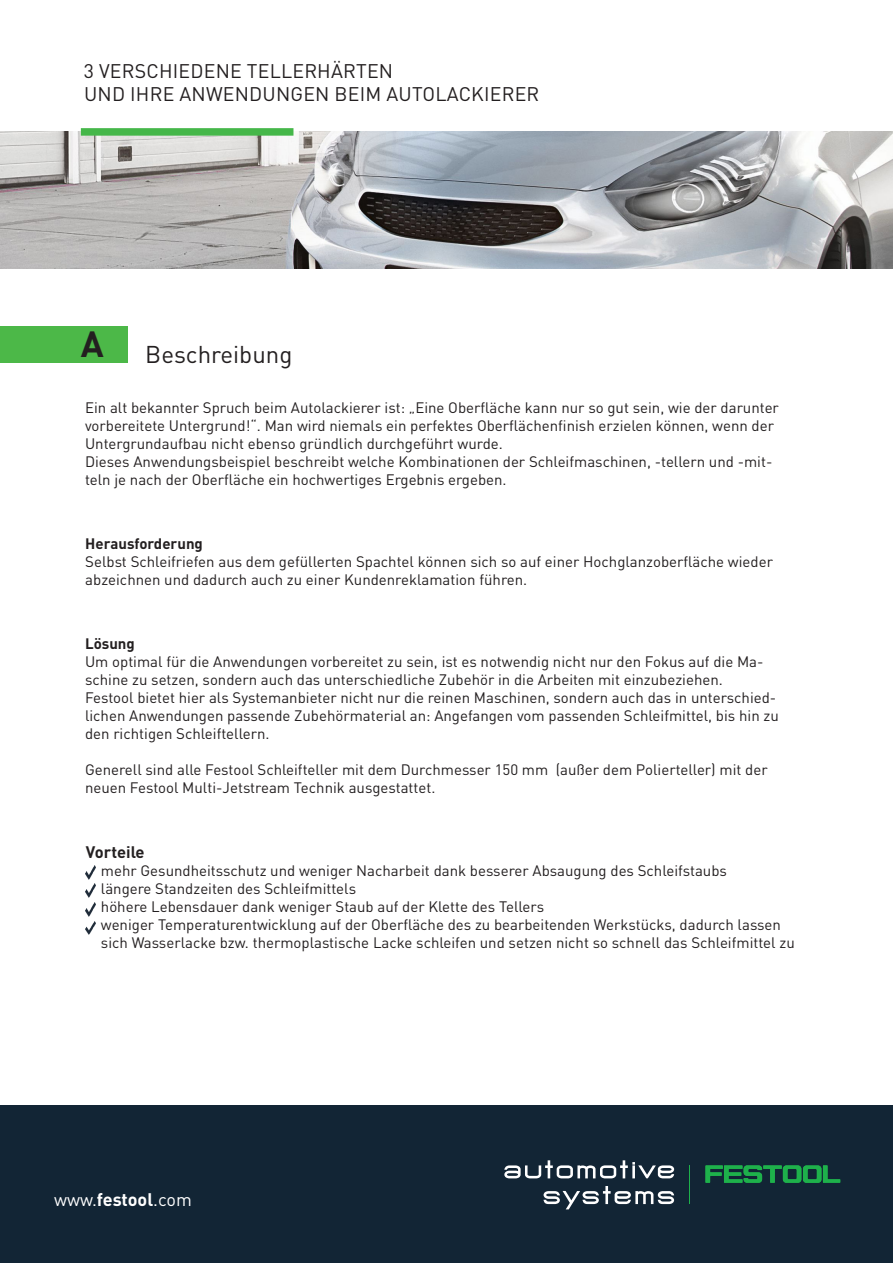
<style>
.page{position:relative;width:893px;height:1263px;background:#fff}
.page>*{position:absolute;margin:0;border:0;box-sizing:border-box;transform-origin:0 0}
.t1{font:24px "DIN Pro";color:#231f20}
.t2{font:19.5px/23.4px "DIN Pro";letter-spacing:.01em;color:#231f20}
.t3{font:18px "DIN Pro";color:#fff}
.t4{font:700 16.5px "DIN Pro";color:#231f20}
.t5{font:15px/18px "DIN Pro";color:#231f20}
.t6{font:700 15px "DIN Pro";color:#231f20}
.s1{font-weight:700}
</style>
<div class="page">
<div style="left:0;top:1106px;width:893px;height:157px;background:#122535"></div>
<img style="left:0;top:132px;width:893px;height:137px">
<div style="left:81px;top:128px;width:212px;height:8px;background:#45b749"></div>
<svg style="left:705px;top:1165px;width:135px;height:18px"></svg>
<hr style="left:689px;top:1165px;width:1px;height:39px;background:#1eb14b">
<svg style="left:504px;top:1160px;width:170px;height:18px"></svg>
<svg style="left:543px;top:1186px;width:131px;height:23px"></svg>
<div style="left:0;top:326px;width:128px;height:37px;background:#4cb848"></div>
<img style="left:85px;top:865px;width:11px;height:14px">
<img style="left:85px;top:884px;width:11px;height:14px">
<img style="left:85px;top:902px;width:11px;height:14px">
<img style="left:85px;top:921px;width:11px;height:14px">
<h2 class="t2" style="left:84px;top:58px;width:457px">3 VERSCHIEDENE TELLERHÄRTEN<br>UND IHRE ANWENDUNGEN BEIM AUTOLACKIERER</h2>
<h1 class="t1" style="left:81px;top:338px;width:213px"><sup>A</sup> Beschreibung</h1>
<p class="t5" style="left:85px;top:398px;width:695px">Ein alt bekannter Spruch beim Autolackierer ist: „Eine Oberfläche kann nur so gut sein, wie der darunter vorbereitete Untergrund!“. Man wird niemals ein perfektes Oberflächenfinish erzielen können, wenn der Untergrundaufbau nicht ebenso gründlich durchgeführt wurde.<br>Dieses Anwendungsbeispiel beschreibt welche Kombinationen der Schleifmaschinen, -tellern und -mit&shy;teln je nach der Oberfläche ein hochwertiges Ergebnis ergeben.</p>
<p class="t6" style="left:85px;top:533px;width:119px">Herausforderung</p>
<p class="t5" style="left:85px;top:552px;width:689px">Selbst Schleifriefen aus dem gefüllerten Spachtel können sich so auf einer Hochglanzoberfläche wieder abzeichnen und dadurch auch zu einer Kundenreklamation führen.</p>
<p class="t6" style="left:85px;top:633px;width:51px">Lösung</p>
<p class="t5" style="left:85px;top:652px;width:695px">Um optimal für die Anwendungen vorbereitet zu sein, ist es notwendig nicht nur den Fokus auf die Ma&shy;schine zu setzen, sondern auch das unterschiedliche Zubehör in die Arbeiten mit einzubeziehen.<br>Festool bietet hier als Systemanbieter nicht nur die reinen Maschinen, sondern auch das in unterschied&shy;lichen Anwendungen passende Zubehörmaterial an: Angefangen vom passenden Schleifmittel, bis hin zu den richtigen Schleiftellern.</p>
<p class="t5" style="left:85px;top:760px;width:684px">Generell sind alle Festool Schleifteller mit dem Durchmesser 150 mm (außer dem Polierteller) mit der neuen Festool Multi-Jetstream Technik ausgestattet.</p>
<p class="t4" style="left:86px;top:841px;width:60px">Vorteile</p>
<p class="t5" style="left:101px;top:861px;width:695px">mehr Gesundheitsschutz und weniger Nacharbeit dank besserer Absaugung des Schleifstaubs<br>längere Standzeiten des Schleifmittels<br>höhere Lebensdauer dank weniger Staub auf der Klette des Tellers<br>weniger Temperaturentwicklung auf der Oberfläche des zu bearbeitenden Werkstücks, dadurch lassen sich Wasserlacke bzw. thermoplastische Lacke schleifen und setzen nicht so schnell das Schleifmittel zu</p>
<p class="t3" style="left:54px;top:1187px;width:140px">www.<span class="s1">festool</span>.com</p>
</div>
